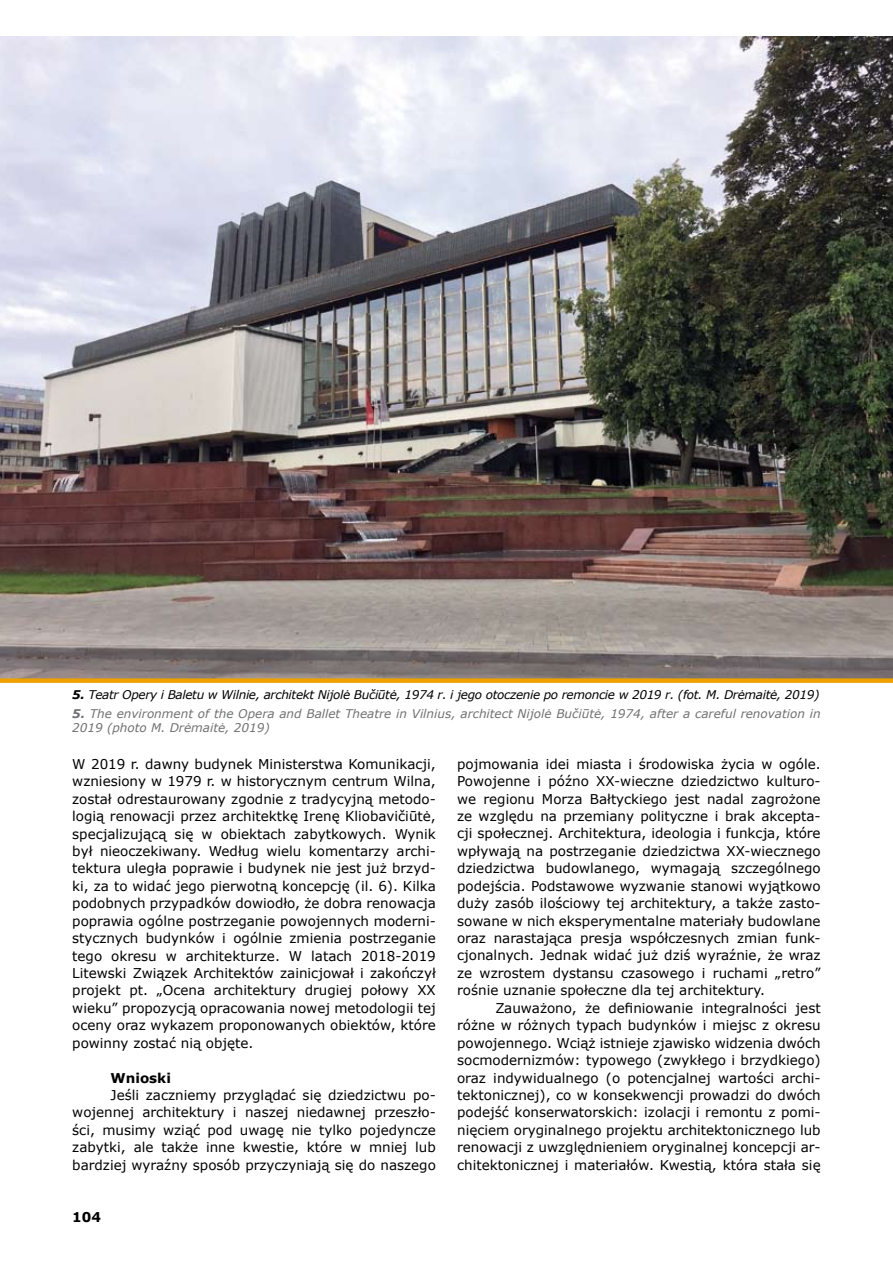
<style>
.page{position:relative;width:893px;height:1263px;background:#fff}
.page>*{position:absolute;margin:0;border:0;box-sizing:border-box;transform-origin:0 0}
.t1{font:13.5px/17.4px "Verdana";color:#000;text-align:justify}
.t2{font:700 13.5px "Verdana";color:#000}
.t3{font:italic 12px/14.4px "Verdana";color:#707173}
.t4{font:italic 12px "Verdana";letter-spacing:-.025em;color:#000}
.s1{font-weight:700}
</style>
<div class="page">
<img style="left:0;top:36px;width:893px;height:642px">
<div style="left:0;top:678px;width:893px;height:5px;background:#eda200"></div>
<p class="t4" style="left:72px;top:687px;width:749px"><span class="s1">5.</span> Teatr Opery i Baletu w Wilnie, architekt Nijolė Bučiūtė, 1974 r. i jego otoczenie po remoncie w 2019 r. (fot. M. Drėmaitė, 2019)</p>
<p class="t3" style="left:72px;top:706px;width:750px"><span class="s1">5.</span> The environment of the Opera and Ballet Theatre in Vilnius, architect Nijolė Bučiūtė, 1974, after a careful renovation in<br>2019 (photo M. Drėmaitė, 2019)</p>
<p class="t1" style="left:72px;top:755px;width:365px">W 2019 r. dawny budynek Ministerstwa Komunikacji, wzniesiony w 1979 r. w historycznym centrum Wilna, został odrestaurowany zgodnie z tradycyjną metodo&shy;logią renowacji przez architektkę Irenę Kliobavičiūtė, specjalizującą się w obiektach zabytkowych. Wynik był nieoczekiwany. Według wielu komentarzy archi&shy;tektura uległa poprawie i budynek nie jest już brzyd&shy;ki, za to widać jego pierwotną koncepcję (il. 6). Kilka podobnych przypadków dowiodło, że dobra renowacja poprawia ogólne postrzeganie powojennych moderni&shy;stycznych budynków i ogólnie zmienia postrzeganie tego okresu w architekturze. W latach 2018-2019<br>Litewski Związek Architektów zainicjował i zakończył projekt pt. „Ocena architektury drugiej połowy XX wieku” propozycją opracowania nowej metodologii tej oceny oraz wykazem proponowanych obiektów, które powinny zostać nią objęte.</p>
<p class="t2" style="left:111px;top:1069px;width:62px">Wnioski</p>
<p class="t1" style="left:72px;top:1086px;width:365px;text-indent:38px">Jeśli zaczniemy przyglądać się dziedzictwu po&shy;wojennej architektury i naszej niedawnej przeszło&shy;ści, musimy wziąć pod uwagę nie tylko pojedyncze zabytki, ale także inne kwestie, które w mniej lub bardziej wyraźny sposób przyczyniają się do naszego</p>
<p class="t2" style="left:72px;top:1209px;width:30px">104</p>
<p class="t1" style="left:457px;top:755px;width:365px">pojmowania idei miasta i środowiska życia w ogóle.<br>Powojenne i późno XX-wieczne dziedzictwo kulturo&shy;we regionu Morza Bałtyckiego jest nadal zagrożone ze względu na przemiany polityczne i brak akcepta&shy;cji społecznej. Architektura, ideologia i funkcja, które wpływają na postrzeganie dziedzictwa XX-wiecznego dziedzictwa budowlanego, wymagają szczególnego podejścia. Podstawowe wyzwanie stanowi wyjątkowo duży zasób ilościowy tej architektury, a także zasto&shy;sowane w nich eksperymentalne materiały budowlane oraz narastająca presja współczesnych zmian funk&shy;cjonalnych. Jednak widać już dziś wyraźnie, że wraz ze wzrostem dystansu czasowego i ruchami „retro” rośnie uznanie społeczne dla tej architektury.</p>
<p class="t1" style="left:457px;top:999px;width:365px;text-indent:38px">Zauważono, że definiowanie integralności jest różne w różnych typach budynków i miejsc z okresu powojennego. Wciąż istnieje zjawisko widzenia dwóch socmodernizmów: typowego (zwykłego i brzydkiego) oraz indywidualnego (o potencjalnej wartości archi&shy;tektonicznej), co w konsekwencji prowadzi do dwóch podejść konserwatorskich: izolacji i remontu z pomi&shy;nięciem oryginalnego projektu architektonicznego lub renowacji z uwzględnieniem oryginalnej koncepcji ar&shy;chitektonicznej i materiałów. Kwestią, która stała się</p>
</div>
